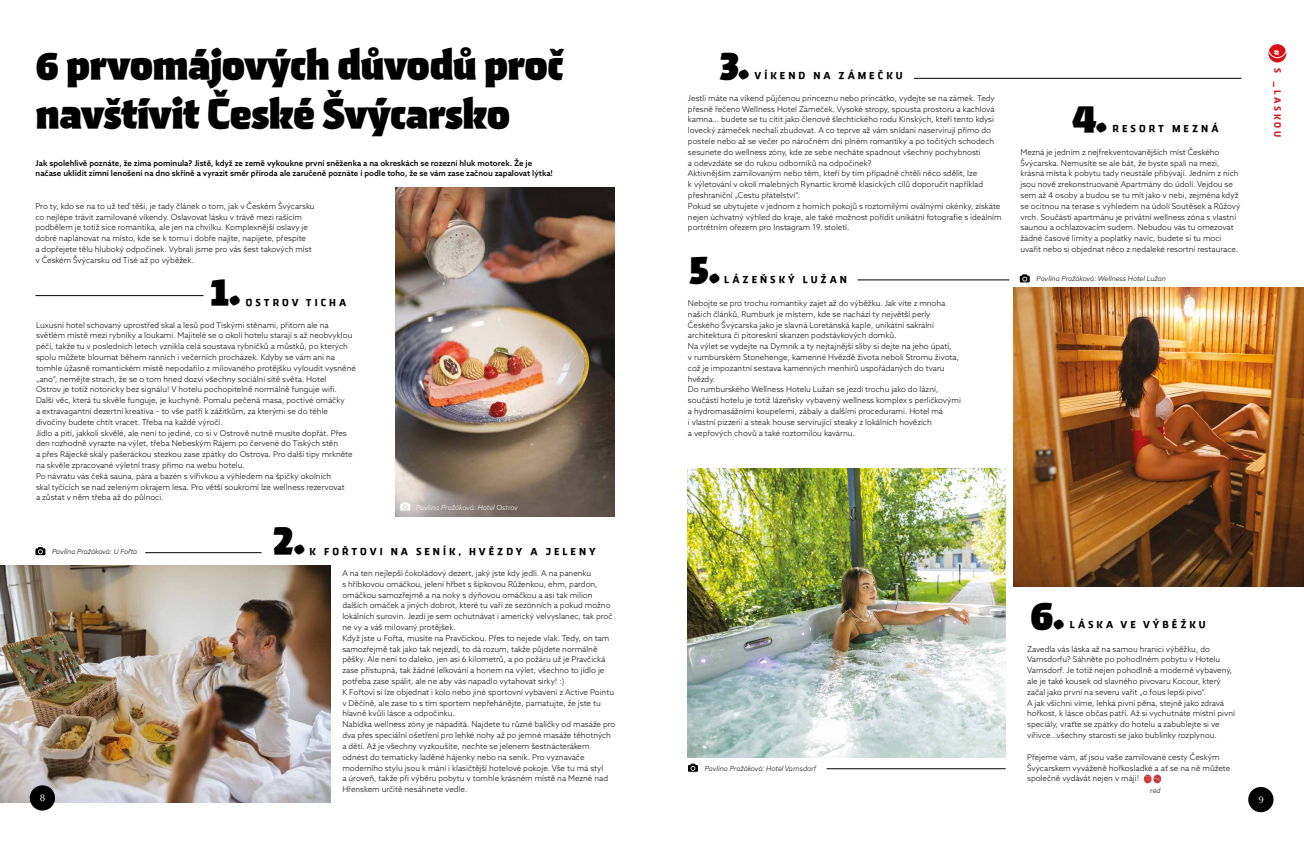
<style>
.page{position:relative;width:1304px;height:842px;background:#fff}
.page>*{position:absolute;margin:0;border:0;box-sizing:border-box;transform-origin:0 0}
.t1{font:900 41px/49.2px "Skog Sans";color:#000}
.t2{font:700 10px "Skog Sans";letter-spacing:.3em;color:#000}
.t3{font:10px "Classico URW";color:#fff}
.t4{font:700 9px "Skog Sans";letter-spacing:.3em;color:#d5161b}
.t5{font:700 9px "Skog Sans";color:#fff}
.t6{font:300 8px/10.8px "Azo Sans";color:#000}
.t7{font:500 8px/10.8px "Azo Sans";color:#000}
.t8{font:italic 300 7px "Azo Sans";color:#000}
.t9{font:italic 300 7px "Azo Sans";letter-spacing:-.01em;color:#fff}
</style>
<div class="page">
<img style="left:395px;top:187px;width:220px;height:330px">
<img style="left:0;top:565px;width:330px;height:238px">
<img style="left:1013px;top:287px;width:291px;height:300px">
<img style="left:688px;top:468px;width:318px;height:289px">
<svg style="left:1268px;top:44px;width:18px;height:19px"></svg>
<svg style="left:28px;top:783px;width:29px;height:28px"></svg>
<svg style="left:400px;top:502px;width:10px;height:8px"></svg>
<svg style="left:1248px;top:787px;width:26px;height:26px"></svg>
<div style="left:1268px;top:39px;width:19px;height:19px;border:1px solid #fff;border-radius:50%"></div>
<svg style="left:35px;top:547px;width:10px;height:8px"></svg>
<hr style="left:35px;top:295px;width:169px;height:1px;background:#000">
<hr style="left:145px;top:552px;width:116px;height:1px;background:#000">
<hr style="left:858px;top:280px;width:151px;height:1px;background:#000">
<svg style="left:1020px;top:274px;width:10px;height:8px"></svg>
<hr style="left:914px;top:78px;width:328px;height:1px;background:#000">
<svg style="left:688px;top:764px;width:10px;height:8px"></svg>
<hr style="left:827px;top:768px;width:179px;height:1px;background:#000">
<img style="left:1143px;top:774px;width:19px;height:10px">
<h1 class="t1" style="left:36px;top:39px;width:529px">6 prvomájových důvodů proč navštívit České Švýcarsko</h1>
<p class="t7" style="left:36px;top:157px;width:519px">Jak spolehlivě poznáte, že zima pominula? Jistě, když ze země vykoukne první sněženka a na okreskách se rozezní hluk motorek. Že je načase uklidit zimní lenošení na dno skříně a vyrazit směr příroda ale zaručeně poznáte i podle toho, že se vám zase začnou zapalovat lýtka!</p>
<p class="t6" style="left:35px;top:200px;width:281px">Pro ty, kdo se na to už teď těší, je tady článek o tom, jak v Českém Švýcarsku co nejlépe trávit zamilované víkendy. Oslavovat lásku v trávě mezi rašícím podbělem je totiž sice romantika, ale jen na chvilku. Komplexnější oslavy je dobré naplánovat na místo, kde se k tomu i dobře najíte, napijete, přespíte<br>a dopřejete tělu hluboký odpočinek. Vybrali jsme pro vás šest takových míst v Českém Švýcarsku od Tisé až po výběžek.</p>
<h1 class="t1" style="left:211px;top:265px;width:30px">1.</h1>
<p class="t2" style="left:246px;top:294px;width:102px">OSTROV TICHA</p>
<p class="t6" style="left:36px;top:319px;width:321px">Luxusní hotel schovaný uprostřed skal a lesů pod Tiskými stěnami, přitom ale na světlém místě mezi rybníky a loukami. Majitelé se o okolí hotelu starají s až neobvyklou péčí, takže tu v posledních letech vznikla celá soustava rybníčků a můstků, po kterých spolu můžete bloumat během ranních i večerních procházek. Kdyby se vám ani na tomhle úžasně romantickém místě nepodařilo z milovaného protějšku vyloudit vysněné „ano“, nemějte strach, že se o tom hned dozví všechny sociální sítě světa. Hotel<br>Ostrov je totiž notoricky bez signálu! V hotelu pochopitelně normálně funguje wifi.<br>Další věc, která tu skvěle funguje, je kuchyně. Pomalu pečená masa, poctivé omáčky<br>a extravagantní dezertní kreativa – to vše patří k zážitkům, za kterými se do téhle divočiny budete chtít vracet. Třeba na každé výročí.<br>Jídlo a pití, jakkoli skvělé, ale není to jediné, co si v Ostrově nutně musíte dopřát. Přes den rozhodně vyrazte na výlet, třeba Nebeským Rájem po červené do Tiských stěn<br>a přes Rájecké skály pašeráckou stezkou zase zpátky do Ostrova. Pro další tipy mrkněte na skvěle zpracované výletní trasy přímo na webu hotelu.<br>Po návratu vás čeká sauna, pára a bazén s vířivkou a výhledem na špičky okolních<br>skal tyčících se nad zeleným okrajem lesa. Pro větší soukromí lze wellness rezervovat<br>a zůstat v něm třeba až do půlnoci.</p>
<p class="t9" style="left:416px;top:503px;width:103px">Pavlína Pražáková: Hotel Ostrov</p>
<p class="t8" style="left:52px;top:547px;width:87px">Pavlína Pražáková: U Fořta</p>
<p class="t3" style="left:40px;top:790px;width:7px">8</p>
<h1 class="t1" style="left:274px;top:514px;width:32px">2.</h1>
<p class="t2" style="left:310px;top:543px;width:288px">K FOŘTOVI NA SENÍK, HVĚZDY A JELENY</p>
<p class="t6" style="left:342px;top:568px;width:275px">A na ten nejlepší čokoládový dezert, jaký jste kdy jedli. A na panenku<br>s hříbkovou omáčkou, jelení hřbet s šípkovou Růženkou, ehm, pardon, omáčkou samozřejmě a na noky s dýňovou omáčkou a asi tak milion dalších omáček a jiných dobrot, které tu vaří ze sezónních a pokud možno lokálních surovin. Jezdí je sem ochutnávat i americký velvyslanec, tak proč ne vy a váš milovaný protějšek.<br>Když jste u Fořta, musíte na Pravčickou. Přes to nejede vlak. Tedy, on tam samozřejmě tak jako tak nejezdí, to dá rozum, takže půjdete normálně pěšky. Ale není to daleko, jen asi 6 kilometrů, a po požáru už je Pravčická zase přístupná, tak žádné lelkování a honem na výlet, všechno to jídlo je potřeba zase spálit, ale ne aby vás napadlo vytahovat sirky! :)<br>K Fořtovi si lze objednat i kolo nebo jiné sportovní vybavení z Active Pointu v Děčíně, ale zase to s tím sportem nepřehánějte, pamatujte, že jste tu hlavně kvůli lásce a odpočinku.<br>Nabídka wellness zóny je nápaditá. Najdete tu různé balíčky od masáže pro dva přes speciální ošetření pro lehké nohy až po jemné masáže těhotných a dětí. Až je všechny vyzkoušíte, nechte se jelenem šestnácterákem odnést do tematicky laděné hájenky nebo na seník. Pro vyznavače moderního stylu jsou k mání i klasičtější hotelové pokoje. Vše tu má styl<br>a úroveň, takže při výběru pobytu v tomhle krásném místě na Mezné nad Hřenskem určitě nesáhnete vedle.</p>
<h1 class="t1" style="left:720px;top:39px;width:30px">3.</h1>
<p class="t2" style="left:755px;top:67px;width:150px">VÍKEND NA ZÁMEČKU</p>
<p class="t6" style="left:688px;top:92px;width:315px">Jestli máte na víkend půjčenou princeznu nebo princátko, vydejte se na zámek. Tedy přesně řečeno Wellness Hotel Zámeček. Vysoké stropy, spousta prostoru a kachlová kamna… budete se tu cítit jako členové šlechtického rodu Kinských, kteří tento kdysi lovecký zámeček nechali zbudovat. A co teprve až vám snídani naservírují přímo do postele nebo až se večer po náročném dni plném romantiky a po točitých schodech sesunete do wellness zóny, kde ze sebe necháte spadnout všechny pochybnosti<br>a odevzdáte se do rukou odborníků na odpočinek?<br>Aktivnějším zamilovaným nebo těm, kteří by tím případně chtěli něco sdělit, lze<br>k výletování v okolí malebných Rynartic kromě klasických cílů doporučit například přeshraniční „Cestu přátelství“.<br>Pokud se ubytujete v jednom z horních pokojů s roztomilými oválnými okénky, získáte nejen úchvatný výhled do kraje, ale také možnost pořídit unikátní fotografie s ideálním portrétním ořezem pro Instagram 19. století.</p>
<h1 class="t1" style="left:690px;top:243px;width:31px">5.</h1>
<p class="t2" style="left:724px;top:271px;width:124px">LÁZEŇSKÝ LUŽAN</p>
<p class="t6" style="left:688px;top:298px;width:274px">Nebojte se pro trochu romantiky zajet až do výběžku. Jak víte z mnoha našich článků, Rumburk je místem, kde se nachází ty největší perly Českého Švýcarska jako je slavná Loretánská kaple, unikátní sakrální architektura či pitoreskní skanzen podstávkových domků.<br>Na výlet se vydejte na Dymník a ty nejtajnější sliby si dejte na jeho úpatí,<br>v rumburském Stonehenge, kamenné Hvězdě života neboli Stromu života, což je impozantní sestava kamenných menhirů uspořádaných do tvaru hvězdy.<br>Do rumburského Wellness Hotelu Lužan se jezdí trochu jako do lázní, součástí hotelu je totiž lázeňsky vybavený wellness komplex s perličkovými a hydromasážními koupelemi, zábaly a dalšími procedurami. Hotel má<br>i vlastní pizzerii a steak house servírující steaky z lokálních hovězích<br>a vepřových chovů a také roztomilou kavárnu.</p>
<h1 class="t1" style="left:1072px;top:92px;width:36px">4.</h1>
<p class="t2" style="left:1113px;top:120px;width:107px">RESORT MEZNÁ</p>
<p class="t6" style="left:1020px;top:146px;width:222px">Mezná je jedním z nejfrekventovanějších míst Českého Švýcarska. Nemusíte se ale bát, že byste spali na mezi, krásná místa k pobytu tady neustále přibývají. Jedním z nich jsou nově zrekonstruované Apartmány do údolí. Vejdou se sem až 4 osoby a budou se tu mít jako v nebi, zejména když se ocitnou na terase s výhledem na údolí Soutěsek a Růžový vrch. Součástí apartmánu je privátní wellness zóna s vlastní saunou a ochlazovacím sudem. Nebudou vás tu omezovat žádné časové limity a poplatky navíc, budete si tu moci uvařit nebo si objednat něco z nedaleké resortní restaurace.</p>
<p class="t8" style="left:1036px;top:274px;width:131px">Pavlína Pražáková: Wellness Hotel Lužan</p>
<p class="t5" style="left:1285px;top:49px;width:9px;rotate:90deg">#</p>
<p class="t4" style="left:1285px;top:68px;width:70px;rotate:90deg">S _LASKOU</p>
<p class="t8" style="left:705px;top:763px;width:113px">Pavlína Pražáková: Hotel Varnsdorf</p>
<h1 class="t1" style="left:1030px;top:589px;width:35px">6.</h1>
<p class="t2" style="left:1070px;top:616px;width:137px">LÁSKA VE VÝBĚŽKU</p>
<p class="t6" style="left:1027px;top:643px;width:209px">Zavedla vás láska až na samou hranici výběžku, do Varnsdorfu? Sáhněte po pohodlném pobytu v Hotelu Varnsdorf. Je totiž nejen pohodlně a moderně vybavený, ale je také kousek od slavného pivovaru Kocour, který začal jako první na severu vařit „o fous lepší pivo“.<br>A jak všichni víme, lehká pivní pěna, stejně jako zdravá hořkost, k lásce občas patří. Až si vychutnáte místní pivní speciály, vraťte se zpátky do hotelu a zabublejte si ve vířivce…všechny starosti se jako bublinky rozplynou.</p>
<p class="t6" style="left:1027px;top:751px;width:205px">Přejeme vám, ať jsou vaše zamilované cesty Českým<br>Švýcarskem vyváženě hořkosladké a ať se na ně můžete společně vydávát nejen v máji!</p>
<p class="t8" style="left:1150px;top:786px;width:12px">red</p>
<p class="t3" style="left:1258px;top:792px;width:7px">9</p>
</div>
